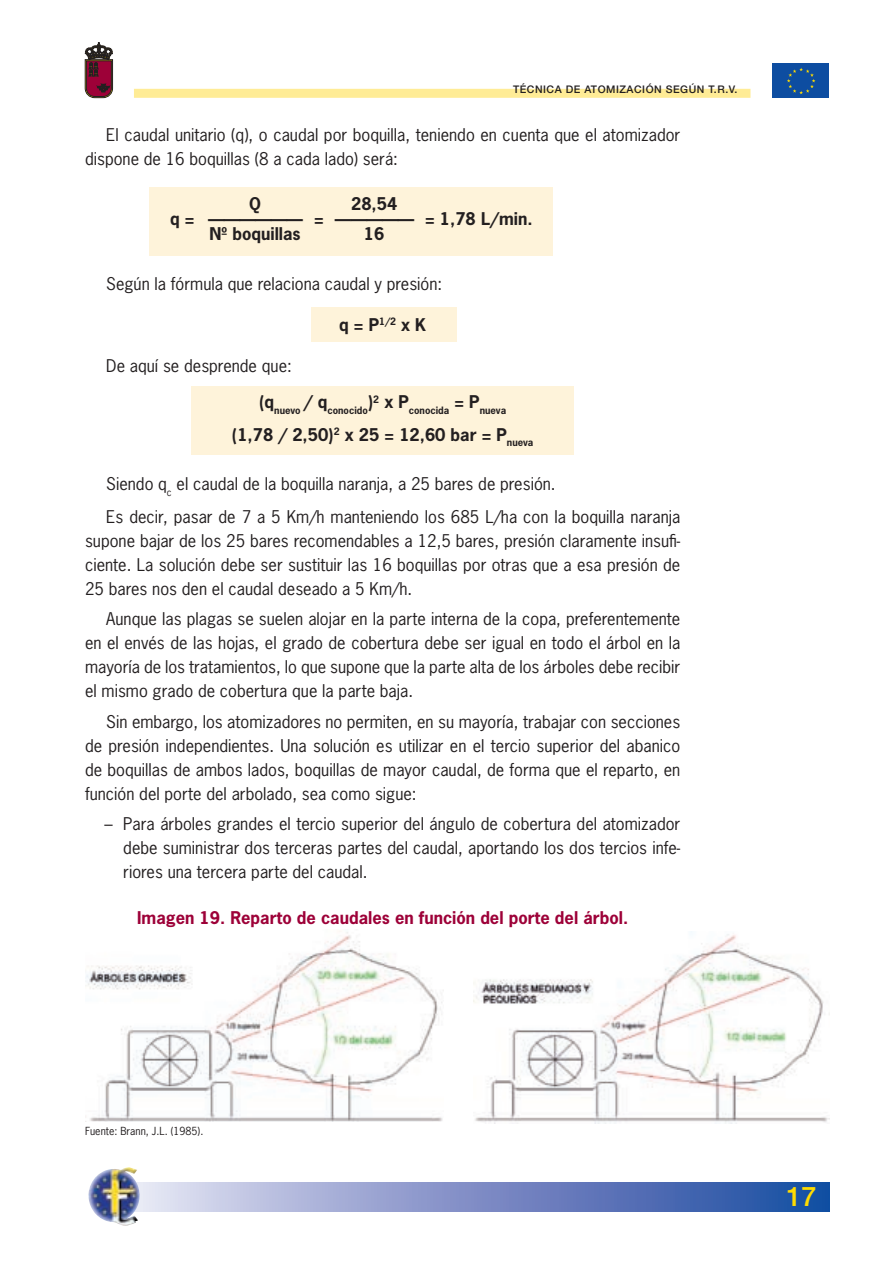
<style>
.page{position:relative;width:893px;height:1263px;background:#fff}
.page>*{position:absolute;margin:0;border:0;box-sizing:border-box;transform-origin:0 0}
.t1{font:500 27px "Helvetica Neue";color:#ffdc01}
.t2{font:16.5px/24px "News Gothic";color:#231f20;text-align:justify}
.t3{font:700 16.5px "News Gothic";color:#231f20}
.t4{font:700 16.5px "News Gothic";color:#9d0138}
.t5{font:500 10.5px "Helvetica Neue";letter-spacing:.05em;color:#231f20}
.t6{font:10.5px "News Gothic";color:#231f20}
.t7{font:700 9.6px "News Gothic";color:#231f20}
</style>
<div class="page">
<div style="left:98px;top:1182px;width:731px;height:30px;background:linear-gradient(to right,#f0e6f5,#16449e)"></div>
<img style="left:88px;top:1167px;width:52px;height:59px">
<svg style="left:85px;top:42px;width:28px;height:56px;background:#773749"></svg>
<div style="left:772px;top:64px;width:57px;height:34px;background:#0d4da1"></div>
<svg style="left:787px;top:68px;width:28px;height:26px"></svg>
<div style="left:134px;top:89px;width:616px;height:9px;background:#ffec96"></div>
<div style="left:191px;top:387px;width:383px;height:68px;background:#fef3da"></div>
<div style="left:311px;top:308px;width:146px;height:34px;background:#fef3da"></div>
<div style="left:149px;top:188px;width:404px;height:68px;background:#fef3da"></div>
<img style="left:85px;top:931px;width:359px;height:191px">
<img style="left:473px;top:932px;width:356px;height:191px">
<p class="t5" style="left:513px;top:83px;width:226px">TÉCNICA DE ATOMIZACIÓN SEGÚN T.R.V.</p>
<p class="t2" style="left:85px;top:123px;width:597px;text-indent:21px">El caudal unitario (q), o caudal por boquilla, teniendo en cuenta que el atomizador dispone de 16 boquillas (8 a cada lado) será:</p>
<p class="t3" style="left:249px;top:193px;width:13px">Q</p>
<p class="t3" style="left:351px;top:193px;width:48px">28,54</p>
<p class="t3" style="left:170px;top:208px;width:364px">q = —————— = ————— = 1,78 L/min.</p>
<p class="t3" style="left:210px;top:223px;width:93px">Nº boquillas</p>
<p class="t3" style="left:364px;top:223px;width:22px">16</p>
<p class="t2" style="left:106px;top:271px;width:337px">Según la fórmula que relaciona caudal y presión:</p>
<p class="t3" style="left:339px;top:313px;width:89px">q = P<sup>1/2</sup> x K</p>
<p class="t2" style="left:106px;top:353px;width:187px">De aquí se desprende que:</p>
<p class="t7" style="left:259px;top:404px;width:249px"><sup>(q</sup>nuevo <sup>/</sup> <sup>q</sup>conocido<sup>)</sup>2 <sup>x</sup> <sup>P</sup>conocida <sup>=</sup> <sup>P</sup>nueva</p>
<p class="t3" style="left:232px;top:424px;width:303px">(1,78 / 2,50)<sup>2</sup> x 25 = 12,60 bar = P<sub>nueva</sub></p>
<p class="t2" style="left:106px;top:467px;width:576px;line-height:32.5px">Siendo q<sub>c</sub> el caudal de la boquilla naranja, a 25 bares de presión.<br>Es decir, pasar de 7 a 5 Km/h manteniendo los 685 L/ha con la boquilla naranja</p>
<p class="t2" style="left:85px;top:528px;width:597px">supone bajar de los 25 bares recomendables a 12,5 bares, presión claramente insufi&shy;ciente. La solución debe ser sustituir las 16 boquillas por otras que a esa presión de 25 bares nos den el caudal deseado a 5 Km/h.</p>
<p class="t2" style="left:85px;top:607px;width:597px;text-indent:21px">Aunque las plagas se suelen alojar en la parte interna de la copa, preferentemente en el envés de las hojas, el grado de cobertura debe ser igual en todo el árbol en la mayoría de los tratamientos, lo que supone que la parte alta de los árboles debe recibir el mismo grado de cobertura que la parte baja.</p>
<p class="t2" style="left:85px;top:709px;width:597px;text-indent:21px">Sin embargo, los atomizadores no permiten, en su mayoría, trabajar con secciones de presión independientes. Una solución es utilizar en el tercio superior del abanico de boquillas de ambos lados, boquillas de mayor caudal, de forma que el reparto, en función del porte del arbolado, sea como sigue:</p>
<p class="t2" style="left:123px;top:811px;width:559px;text-indent:-19px">– Para árboles grandes el tercio superior del ángulo de cobertura del atomizador debe suministrar dos terceras partes del caudal, aportando los dos tercios infe&shy;riores una tercera parte del caudal.</p>
<p class="t4" style="left:137px;top:906px;width:492px">Imagen 19. Reparto de caudales en función del porte del árbol.</p>
<p class="t6" style="left:85px;top:1125px;width:120px">Fuente: Brann, J.L. (1985).</p>
<h1 class="t1" style="left:786px;top:1180px;width:29px">17</h1>
</div>
